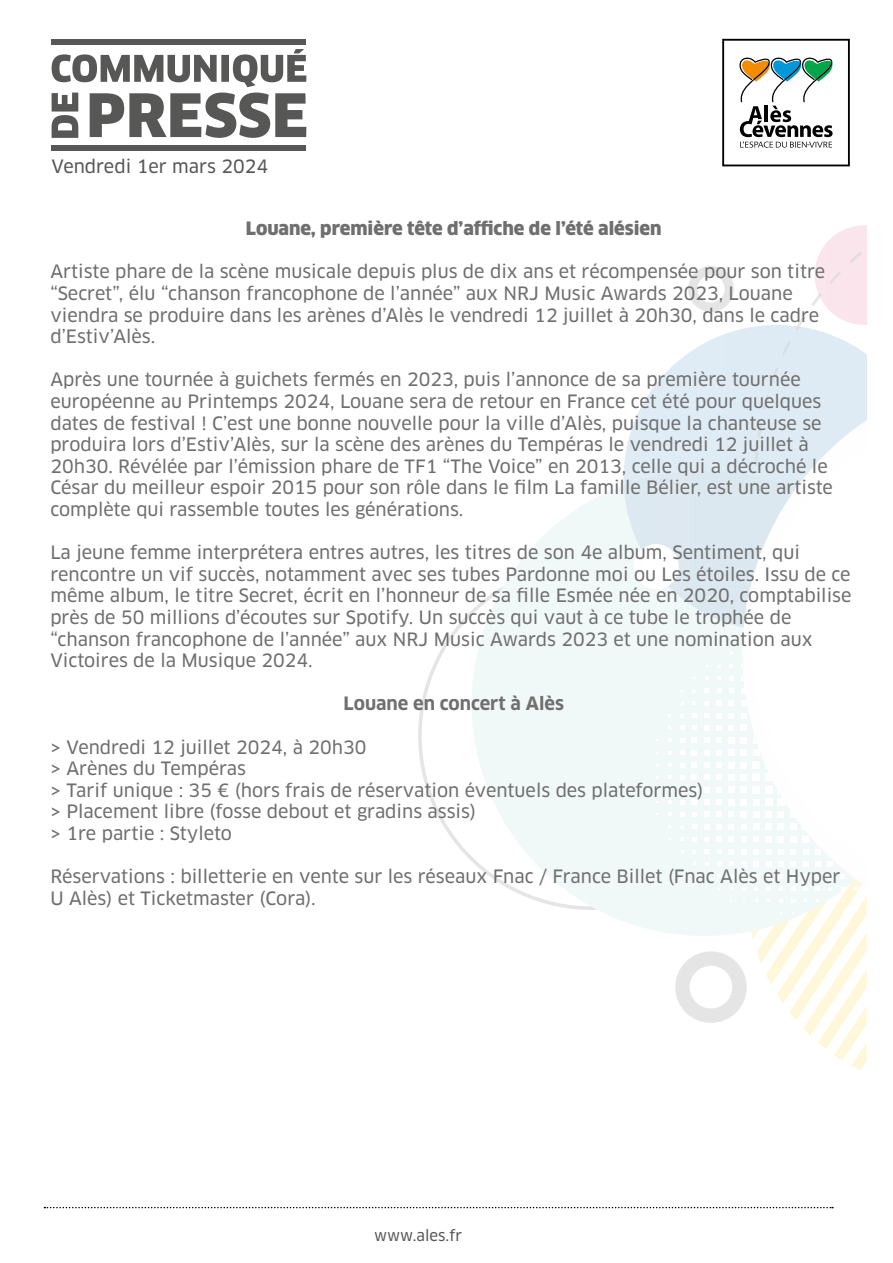
<style>
.page{position:relative;width:893px;height:1263px;background:#fff}
.page>*{position:absolute;margin:0;border:0;box-sizing:border-box;transform-origin:0 0}
.t1{font:18px/21.6px "Clan OT News";color:#706f6f}
.t2{font:900 18px "Clan OT";color:#706f6f}
.t3{font:700 18px "Clan OT";color:#706f6f}
.t4{font:18px "Clan OT News";color:#575756}
.t5{font:15px "Clan OT News";color:#575756}
</style>
<div class="page">
<svg style="left:90px;top:93px;width:216px;height:45px"></svg>
<svg style="left:52px;top:93px;width:26px;height:45px"></svg>
<svg style="left:52px;top:49px;width:254px;height:38px"></svg>
<div style="left:52px;top:40px;width:254px;height:5px;background:#575756"></div>
<div style="left:52px;top:145px;width:254px;height:6px;background:#575756"></div>
<svg style="left:472px;top:473px;width:281px;height:463px;fill:#f1f8f8"></svg>
<svg style="left:730px;top:664px;width:3px;height:4px"></svg>
<svg style="left:717px;top:676px;width:4px;height:4px"></svg>
<svg style="left:729px;top:676px;width:5px;height:5px"></svg>
<svg style="left:705px;top:689px;width:4px;height:4px"></svg>
<svg style="left:717px;top:688px;width:4px;height:5px"></svg>
<svg style="left:729px;top:688px;width:5px;height:5px"></svg>
<svg style="left:692px;top:701px;width:4px;height:4px"></svg>
<svg style="left:704px;top:701px;width:5px;height:4px"></svg>
<svg style="left:716px;top:701px;width:6px;height:5px"></svg>
<svg style="left:729px;top:700px;width:5px;height:6px"></svg>
<svg style="left:680px;top:714px;width:4px;height:3px"></svg>
<svg style="left:692px;top:713px;width:5px;height:5px"></svg>
<svg style="left:704px;top:713px;width:5px;height:5px"></svg>
<svg style="left:716px;top:713px;width:6px;height:5px"></svg>
<svg style="left:729px;top:713px;width:5px;height:5px"></svg>
<svg style="left:680px;top:726px;width:4px;height:4px"></svg>
<svg style="left:692px;top:725px;width:5px;height:5px"></svg>
<svg style="left:704px;top:725px;width:5px;height:5px"></svg>
<svg style="left:716px;top:725px;width:6px;height:6px"></svg>
<svg style="left:728px;top:725px;width:6px;height:6px"></svg>
<svg style="left:680px;top:738px;width:4px;height:4px"></svg>
<svg style="left:692px;top:738px;width:5px;height:5px"></svg>
<svg style="left:704px;top:737px;width:5px;height:6px"></svg>
<svg style="left:716px;top:737px;width:6px;height:6px"></svg>
<svg style="left:728px;top:737px;width:6px;height:6px"></svg>
<svg style="left:680px;top:750px;width:4px;height:5px"></svg>
<svg style="left:692px;top:750px;width:5px;height:5px"></svg>
<svg style="left:704px;top:750px;width:5px;height:5px"></svg>
<svg style="left:716px;top:750px;width:6px;height:5px"></svg>
<div style="left:728px;top:749px;width:7px;height:7px;background:#fff"></div>
<div style="left:740px;top:749px;width:7px;height:7px;background:#fff"></div>
<svg style="left:668px;top:763px;width:3px;height:4px"></svg>
<svg style="left:680px;top:763px;width:4px;height:4px"></svg>
<svg style="left:692px;top:762px;width:5px;height:6px"></svg>
<svg style="left:704px;top:762px;width:5px;height:6px"></svg>
<svg style="left:716px;top:762px;width:6px;height:6px"></svg>
<div style="left:728px;top:762px;width:7px;height:6px;background:#fff"></div>
<div style="left:740px;top:762px;width:7px;height:6px;background:#fff"></div>
<svg style="left:668px;top:775px;width:3px;height:4px"></svg>
<svg style="left:680px;top:775px;width:4px;height:5px"></svg>
<svg style="left:692px;top:775px;width:5px;height:5px"></svg>
<svg style="left:704px;top:774px;width:5px;height:6px"></svg>
<svg style="left:716px;top:774px;width:6px;height:6px"></svg>
<div style="left:728px;top:774px;width:7px;height:6px;background:#fff"></div>
<div style="left:740px;top:774px;width:7px;height:7px;background:#fff"></div>
<svg style="left:680px;top:787px;width:4px;height:5px"></svg>
<svg style="left:692px;top:787px;width:5px;height:5px"></svg>
<svg style="left:704px;top:787px;width:5px;height:5px"></svg>
<svg style="left:716px;top:787px;width:6px;height:6px"></svg>
<div style="left:728px;top:786px;width:7px;height:7px;background:#fff"></div>
<div style="left:740px;top:786px;width:7px;height:7px;background:#fff"></div>
<svg style="left:668px;top:800px;width:3px;height:4px"></svg>
<svg style="left:680px;top:800px;width:4px;height:4px"></svg>
<svg style="left:692px;top:799px;width:5px;height:6px"></svg>
<svg style="left:704px;top:799px;width:5px;height:6px"></svg>
<svg style="left:716px;top:799px;width:6px;height:6px"></svg>
<svg style="left:728px;top:799px;width:6px;height:6px"></svg>
<div style="left:740px;top:799px;width:7px;height:6px;background:#fff"></div>
<svg style="left:680px;top:812px;width:4px;height:4px"></svg>
<svg style="left:692px;top:812px;width:5px;height:5px"></svg>
<svg style="left:704px;top:812px;width:5px;height:5px"></svg>
<svg style="left:716px;top:812px;width:6px;height:5px"></svg>
<svg style="left:728px;top:811px;width:6px;height:6px"></svg>
<svg style="left:680px;top:825px;width:4px;height:4px"></svg>
<svg style="left:692px;top:824px;width:5px;height:5px"></svg>
<svg style="left:704px;top:824px;width:5px;height:5px"></svg>
<svg style="left:716px;top:824px;width:6px;height:5px"></svg>
<svg style="left:729px;top:824px;width:5px;height:6px"></svg>
<svg style="left:680px;top:837px;width:4px;height:4px"></svg>
<svg style="left:692px;top:837px;width:4px;height:4px"></svg>
<svg style="left:704px;top:837px;width:5px;height:4px"></svg>
<svg style="left:716px;top:836px;width:6px;height:6px"></svg>
<svg style="left:729px;top:836px;width:5px;height:6px"></svg>
<svg style="left:704px;top:849px;width:5px;height:5px"></svg>
<svg style="left:717px;top:849px;width:4px;height:5px"></svg>
<svg style="left:729px;top:849px;width:5px;height:5px"></svg>
<svg style="left:705px;top:862px;width:3px;height:4px"></svg>
<svg style="left:717px;top:862px;width:4px;height:4px"></svg>
<svg style="left:729px;top:861px;width:5px;height:5px"></svg>
<svg style="left:717px;top:874px;width:4px;height:4px"></svg>
<svg style="left:729px;top:874px;width:4px;height:4px"></svg>
<svg style="left:753px;top:935px;width:114px;height:135px"></svg>
<svg style="left:624px;top:325px;width:243px;height:306px"></svg>
<svg style="left:814px;top:225px;width:53px;height:100px"></svg>
<div style="left:675px;top:951px;width:72px;height:72px;border:14px solid #575756;border-radius:50%"></div>
<div style="left:688px;top:266px;width:46px;height:46px;border:9px solid #575756;border-radius:50%"></div>
<svg style="left:742px;top:372px;width:125px;height:563px"></svg>
<div style="left:634px;top:544px;width:45px;height:45px;background:#fff;border-radius:50%"></div>
<svg style="left:44px;top:1207px;width:786px;height:1px"></svg>
<svg style="left:722px;top:39px;width:128px;height:127px"></svg>
<p class="t4" style="left:52px;top:156px;width:218px">Vendredi 1er mars 2024</p>
<p class="t2" style="left:246px;top:218px;width:417px">Louane, première tête d’affiche de l’été alésien</p>
<p class="t1" style="left:50px;top:261px;width:776px">Artiste phare de la scène musicale depuis plus de dix ans et récompensée pour son titre “Secret”, élu “chanson francophone de l’année” aux NRJ Music Awards 2023, Louane viendra se produire dans les arènes d’Alès le vendredi 12 juillet à 20h30, dans le cadre d’Estiv’Alès.</p>
<p class="t1" style="left:50px;top:369px;width:784px">Après une tournée à guichets fermés en 2023, puis l’annonce de sa première tournée européenne au Printemps 2024, Louane sera de retour en France cet été pour quelques dates de festival ! C’est une bonne nouvelle pour la ville d’Alès, puisque la chanteuse se produira lors d’Estiv’Alès, sur la scène des arènes du Tempéras le vendredi 12 juillet à 20h30. Révélée par l’émission phare de TF1 “The Voice” en 2013, celle qui a décroché le César du meilleur espoir 2015 pour son rôle dans le film La famille Bélier, est une artiste complète qui rassemble toutes les générations.</p>
<p class="t1" style="left:50px;top:542px;width:803px">La jeune femme interprétera entres autres, les titres de son 4e album, Sentiment, qui rencontre un vif succès, notamment avec ses tubes Pardonne moi ou Les étoiles. Issu de ce même album, le titre Secret, écrit en l’honneur de sa fille Esmée née en 2020, comptabilise près de 50 millions d’écoutes sur Spotify. Un succès qui vaut à ce tube le trophée de “chanson francophone de l’année” aux NRJ Music Awards 2023 et une nomination aux Victoires de la Musique 2024.</p>
<p class="t3" style="left:344px;top:693px;width:222px">Louane en concert à Alès</p>
<p class="t1" style="left:50px;top:736px;width:655px">&gt; Vendredi 12 juillet 2024, à 20h30<br>&gt; Arènes du Tempéras<br>&gt; Tarif unique : 35 € (hors frais de réservation éventuels des plateformes) &gt; Placement libre (fosse debout et gradins assis)<br>&gt; 1re partie : Styleto</p>
<p class="t1" style="left:50px;top:866px;width:792px">Réservations : billetterie en vente sur les réseaux Fnac / France Billet (Fnac Alès et Hyper<br>U Alès) et Ticketmaster (Cora).</p>
<p class="t5" style="left:374px;top:1226px;width:89px">www.ales.fr</p>
</div>
